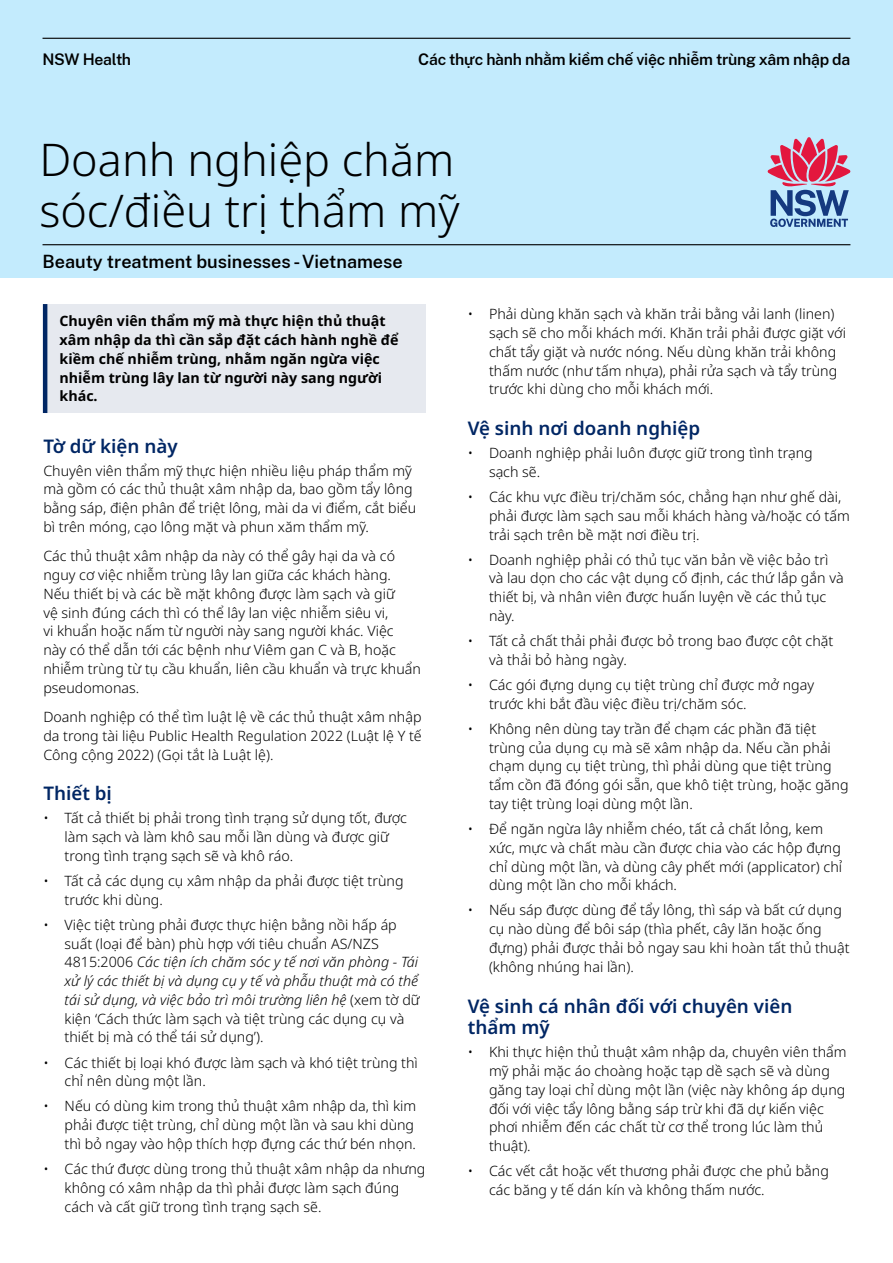
<style>
.page{position:relative;width:893px;height:1263px;background:#fff}
.page>*{position:absolute;margin:0;border:0;box-sizing:border-box;transform-origin:0 0}
.t1{font:300 45px/51px "Noto Sans";color:#000}
.t2{font:600 18.75px/21.8px "Noto Sans";color:#002664}
.t3{font:600 18px "Public Sans";color:#000}
.t4{font:600 15.75px "Public Sans";letter-spacing:-.015em;color:#000}
.Body{font:300 14.25px/18.8px "Noto Sans";color:#000}
.Intro{font:700 14.25px/18.8px "Noto Sans";color:#000}
.s1{font-style:italic}
</style>
<div class="page">
<div style="left:43px;top:304px;width:382px;height:109px;background:#e6e9ef"></div>
<hr style="left:43px;top:304px;width:4px;height:109px;background:#002664">
<div style="left:0;top:0;width:893px;height:277px;background:#c3ebfd"></div>
<hr style="left:43px;top:38px;width:807px;height:1px;background:#000">
<svg style="left:768px;top:137px;width:82px;height:90px"></svg>
<hr style="left:43px;top:244px;width:807px;height:1px;background:#000">
<p class="t4" style="left:43px;top:48px;width:90px">NSW Health</p>
<p class="t4" style="left:418px;top:48px;width:434px">Các thực hành nhằm kiềm chế việc nhiễm trùng xâm nhập da</p>
<h1 class="t1" style="left:39px;top:135px;width:422px">Doanh nghiệp chăm sóc/điều trị thẩm mỹ</h1>
<p class="t3" style="left:43px;top:249px;width:362px">Beauty treatment businesses - Vietnamese</p>
<p class="Intro" style="left:60px;top:312px;width:340px">Chuyên viên thẩm mỹ mà thực hiện thủ thuật xâm nhập da thì cần sắp đặt cách hành nghề để kiềm chế nhiễm trùng, nhằm ngăn ngừa việc nhiễm trùng lây lan từ người này sang người khác.</p>
<p class="Body" style="left:489px;top:305px;width:358px;text-indent:-21px">• Phải dùng khăn sạch và khăn trải bằng vải lanh (linen) sạch sẽ cho mỗi khách mới. Khăn trải phải được giặt với chất tẩy giặt và nước nóng. Nếu dùng khăn trải không thấm nước (như tấm nhựa), phải rửa sạch và tẩy trùng trước khi dùng cho mỗi khách mới.</p>
<h2 class="t2" style="left:468px;top:418px;width:234px">Vệ sinh nơi doanh nghiệp</h2>
<p class="Body" style="left:489px;top:444px;width:325px;text-indent:-21px">• Doanh nghiệp phải luôn được giữ trong tình trạng sạch sẽ.</p>
<p class="Body" style="left:489px;top:488px;width:362px;text-indent:-21px">• Các khu vực điều trị/chăm sóc, chẳng hạn như ghế dài, phải được làm sạch sau mỗi khách hàng và/hoặc có tấm trải sạch trên bề mặt nơi điều trị.</p>
<p class="Body" style="left:489px;top:550px;width:356px;text-indent:-21px">• Doanh nghiệp phải có thủ tục văn bản về việc bảo trì và lau dọn cho các vật dụng cố định, các thứ lắp gắn và thiết bị, và nhân viên được huấn luyện về các thủ tục này.</p>
<p class="Body" style="left:489px;top:632px;width:346px;text-indent:-21px">• Tất cả chất thải phải được bỏ trong bao được cột chặt và thải bỏ hàng ngày.</p>
<p class="Body" style="left:489px;top:676px;width:327px;text-indent:-21px">• Các gói đựng dụng cụ tiệt trùng chỉ được mở ngay trước khi bắt đầu việc điều trị/chăm sóc.</p>
<p class="Body" style="left:489px;top:720px;width:361px;text-indent:-21px">• Không nên dùng tay trần để chạm các phần đã tiệt trùng của dụng cụ mà sẽ xâm nhập da. Nếu cần phải chạm dụng cụ tiệt trùng, thì phải dùng que tiệt trùng tẩm cồn đã đóng gói sẵn, que khô tiệt trùng, hoặc găng tay tiệt trùng loại dùng một lần.</p>
<p class="Body" style="left:489px;top:820px;width:355px;text-indent:-21px">• Để ngăn ngừa lây nhiễm chéo, tất cả chất lỏng, kem xức, mực và chất màu cần được chia vào các hộp đựng chỉ dùng một lần, và dùng cây phết mới (applicator) chỉ dùng một lần cho mỗi khách.</p>
<p class="Body" style="left:489px;top:901px;width:362px;text-indent:-21px">• Nếu sáp được dùng để tẩy lông, thì sáp và bất cứ dụng cụ nào dùng để bôi sáp (thìa phết, cây lăn hoặc ống đựng) phải được thải bỏ ngay sau khi hoàn tất thủ thuật (không nhúng hai lần).</p>
<h2 class="t2" style="left:468px;top:995px;width:326px">Vệ sinh cá nhân đối với chuyên viên thẩm mỹ</h2>
<p class="Body" style="left:489px;top:1043px;width:359px;text-indent:-21px">• Khi thực hiện thủ thuật xâm nhập da, chuyên viên thẩm mỹ phải mặc áo choàng hoặc tạp dề sạch sẽ và dùng găng tay loại chỉ dùng một lần (việc này không áp dụng đối với việc tẩy lông bằng sáp trừ khi đã dự kiến việc phơi nhiễm đến các chất từ cơ thể trong lúc làm thủ thuật).</p>
<p class="Body" style="left:489px;top:1162px;width:341px;text-indent:-21px">• Các vết cắt hoặc vết thương phải được che phủ bằng các băng y tế dán kín và không thấm nước.</p>
<h2 class="t2" style="left:43px;top:435px;width:136px">Tờ dữ kiện này</h2>
<p class="Body" style="left:43px;top:461px;width:374px">Chuyên viên thẩm mỹ thực hiện nhiều liệu pháp thẩm mỹ mà gồm có các thủ thuật xâm nhập da, bao gồm tẩy lông bằng sáp, điện phân để triệt lông, mài da vi điểm, cắt biểu bì trên móng, cạo lông mặt và phun xăm thẩm mỹ.</p>
<p class="Body" style="left:43px;top:547px;width:379px">Các thủ thuật xâm nhập da này có thể gây hại da và có nguy cơ việc nhiễm trùng lây lan giữa các khách hàng.<br>Nếu thiết bị và các bề mặt không được làm sạch và giữ<br>vệ sinh đúng cách thì có thể lây lan việc nhiễm siêu vi,<br>vi khuẩn hoặc nấm từ người này sang người khác. Việc<br>này có thể dẫn tới các bệnh như Viêm gan C và B, hoặc nhiễm trùng từ tụ cầu khuẩn, liên cầu khuẩn và trực khuẩn pseudomonas.</p>
<p class="Body" style="left:43px;top:708px;width:380px;text-align:justify">Doanh nghiệp có thể tìm luật lệ về các thủ thuật xâm nhập da trong tài liệu Public Health Regulation 2022 (Luật lệ Y tế Công cộng 2022) (Gọi tắt là Luật lệ).</p>
<h2 class="t2" style="left:43px;top:783px;width:70px">Thiết bị</h2>
<p class="Body" style="left:65px;top:809px;width:344px;text-indent:-21px">• Tất cả thiết bị phải trong tình trạng sử dụng tốt, được làm sạch và làm khô sau mỗi lần dùng và được giữ trong tình trạng sạch sẽ và khô ráo.</p>
<p class="Body" style="left:65px;top:872px;width:340px;text-indent:-21px">• Tất cả các dụng cụ xâm nhập da phải được tiệt trùng trước khi dùng.</p>
<p class="Body" style="left:65px;top:916px;width:357px;text-indent:-21px">• Việc tiệt trùng phải được thực hiện bằng nồi hấp áp suất (loại để bàn) phù hợp với tiêu chuẩn AS/NZS 4815:2006 <span class="s1">Các tiện ích chăm sóc y tế nơi văn phòng - Tái xử lý các thiết bị và dụng cụ y tế và phẫu thuật mà có thể tái sử dụng, và việc bảo trì môi trường liên hệ</span> (xem tờ dữ kiện ‘Cách thức làm sạch và tiệt trùng các dụng cụ và thiết bị mà có thể tái sử dụng’).</p>
<p class="Body" style="left:65px;top:1053px;width:355px;text-indent:-21px">• Các thiết bị loại khó được làm sạch và khó tiệt trùng thì chỉ nên dùng một lần.</p>
<p class="Body" style="left:65px;top:1097px;width:353px;text-indent:-21px">• Nếu có dùng kim trong thủ thuật xâm nhập da, thì kim phải được tiệt trùng, chỉ dùng một lần và sau khi dùng thì bỏ ngay vào hộp thích hợp đựng các thứ bén nhọn.</p>
<p class="Body" style="left:65px;top:1160px;width:362px;text-indent:-21px">• Các thứ được dùng trong thủ thuật xâm nhập da nhưng không có xâm nhập da thì phải được làm sạch đúng cách và cất giữ trong tình trạng sạch sẽ.</p>
</div>
